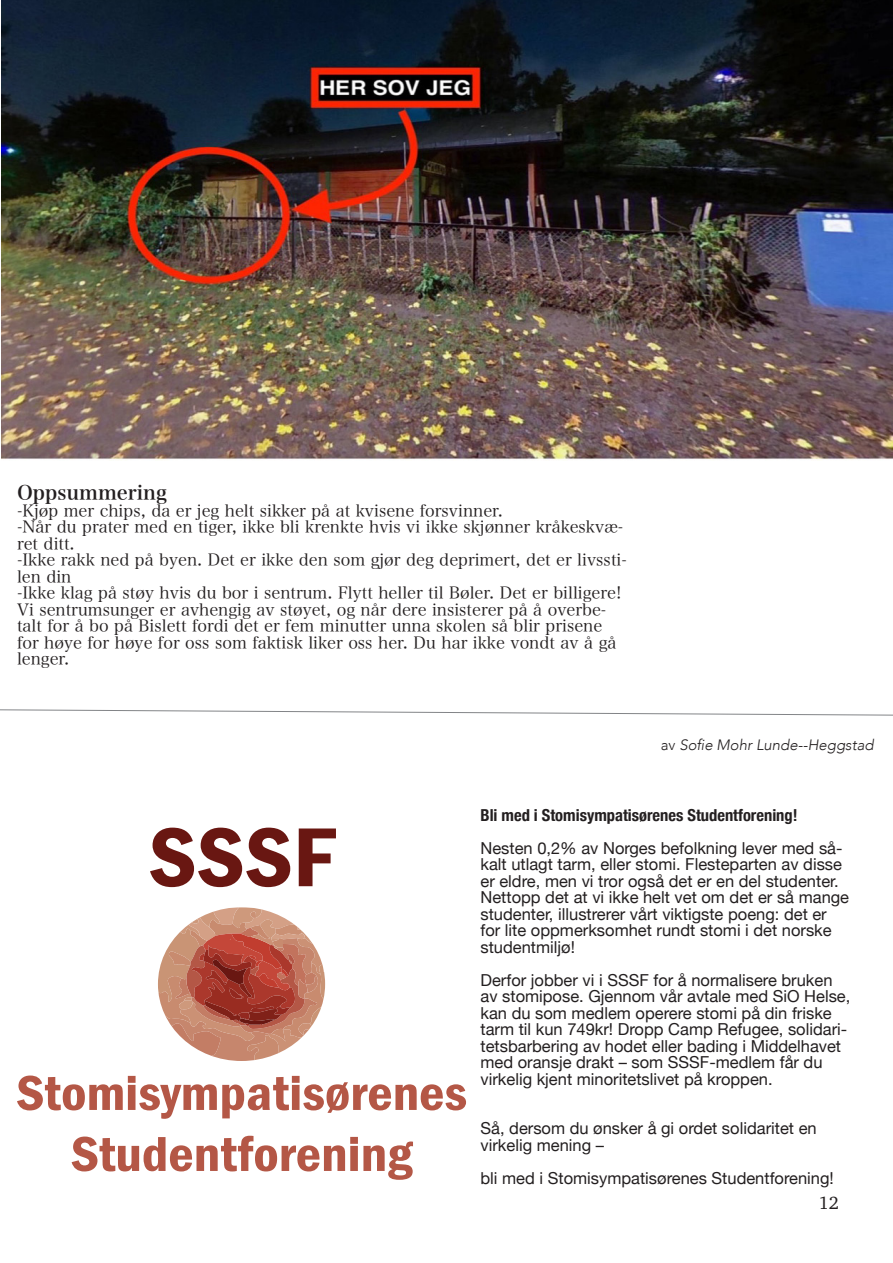
<style>
.page{position:relative;width:893px;height:1263px;background:#fff}
.page>*{position:absolute;margin:0;border:0;box-sizing:border-box;transform-origin:0 0}
.t1{font:600 condensed 86.55px "Franklin Gothic";color:#691712;scale:1.09 1}
.t2{font:19.5px "Hira Min Pro W6";color:#231f20}
.t3{font:18px "Charter";color:#231f20}
.t4{font:16.5px/16.5px "Helvetica Neue";color:#231f20}
.t5{font:16.5px/16.5px "Hira Min Pro W3";color:#231f20}
.t6{font:700 condensed 16.5px "Helvetica Neue";color:#231f20}
.t7{font:italic 300 15px "Avenir";color:#231f20}
.s1{font-style:normal}
</style>
<div class="page">
<img style="left:1px;top:0;width:892px;height:460px">
<svg style="left:17px;top:1075px;width:449px;height:44px"></svg>
<svg style="left:72px;top:1136px;width:341px;height:44px"></svg>
<svg style="left:158px;top:907px;width:167px;height:154px"></svg>
<svg style="left:0;top:709px;width:893px;height:7px"></svg>
<p class="t2" style="left:17px;top:476px;width:151px">Oppsummering</p>
<p class="t5" style="left:17px;top:501px;width:488px">-Kjøp mer chips, da er jeg helt sikker på at kvisene forsvinner.</p>
<p class="t5" style="left:17px;top:517px;width:608px">-Når du prater med en tiger, ikke bli krenkte hvis vi ikke skjønner kråkeskvæ&shy;ret ditt.</p>
<p class="t5" style="left:17px;top:550px;width:611px">-Ikke rakk ned på byen. Det er ikke den som gjør deg deprimert, det er livssti&shy;len din</p>
<p class="t5" style="left:17px;top:583px;width:606px">-Ikke klag på støy hvis du bor i sentrum. Flytt heller til Bøler. Det er billigere!<br>Vi sentrumsunger er avhengig av støyet, og når dere insisterer på å overbe&shy;talt for å bo på Bislett fordi det er fem minutter unna skolen så blir prisene for høye for høye for oss som faktisk liker oss her. Du har ikke vondt av å gå lenger.</p>
<p class="t7" style="left:661px;top:736px;width:214px"><span class="s1">av</span> Sofie Mohr Lunde--Heggstad</p>
<p class="t1" style="left:148px;top:799px;width:172px">SSSF</p>
<p class="t6" style="left:480px;top:801px;width:319px">Bli med i Stomisympatisørenes Studentforening!</p>
<p class="t4" style="left:480px;top:841px;width:370px">Nesten 0,2% av Norges befolkning lever med så&shy;kalt utlagt tarm, eller stomi. Flesteparten av disse er eldre, men vi tror også det er en del studenter.<br>Nettopp det at vi ikke helt vet om det er så mange studenter, illustrerer vårt viktigste poeng: det er for lite oppmerksomhet rundt stomi i det norske studentmiljø!</p>
<p class="t4" style="left:480px;top:973px;width:371px">Derfor jobber vi i SSSF for å normalisere bruken av stomipose. Gjennom vår avtale med SiO Helse, kan du som medlem operere stomi på din friske tarm til kun 749kr! Dropp Camp Refugee, solidari&shy;tetsbarbering av hodet eller bading i Middelhavet med oransje drakt – som SSSF-medlem får du virkelig kjent minoritetslivet på kroppen.</p>
<p class="t4" style="left:480px;top:1121px;width:338px">Så, dersom du ønsker å gi ordet solidaritet en virkelig mening –</p>
<p class="t4" style="left:480px;top:1171px;width:355px">bli med i Stomisympatisørenes Studentforening!</p>
<p class="t3" style="left:819px;top:1187px;width:22px">12</p>
</div>
